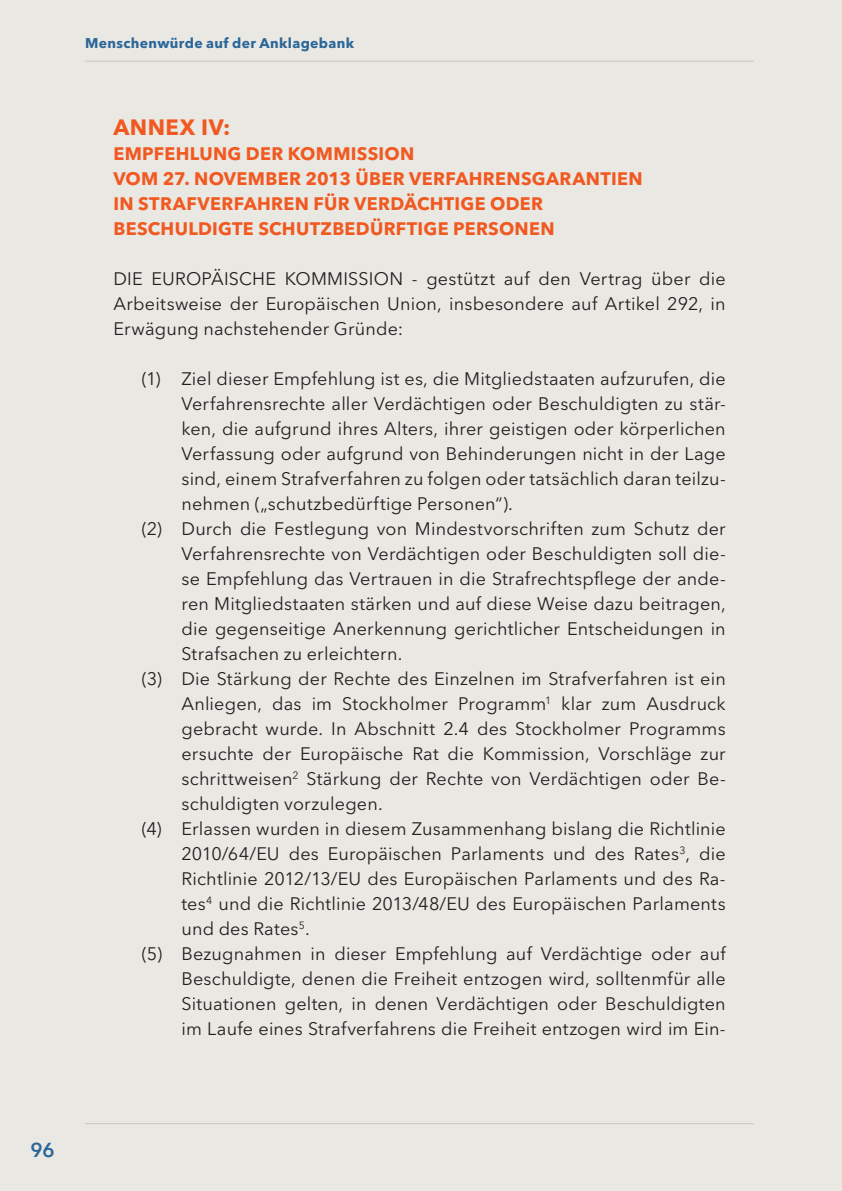
<style>
.page{position:relative;width:842px;height:1191px;background:#e9e8e3}
.page>*{position:absolute;margin:0;border:0;box-sizing:border-box;transform-origin:0 0}
.t1{font:700 22px "Avenir Next LT Pro";letter-spacing:.025em;color:#f15921}
.t2{font:600 20px "Avenir Next LT Pro";color:#2b6699}
.t3{font:18px/25px "Avenir Next LT Pro";letter-spacing:.01em;color:#231f20;text-align:justify}
.t4{font:700 18px/25px "Avenir Next LT Pro";letter-spacing:.015em;color:#f15921}
.t5{font:700 14px "Avenir Next LT Pro";letter-spacing:.025em;color:#2b6699}
</style>
<div class="page">
<hr style="left:85px;top:61px;width:669px;height:1px;background:#d0c4b9">
<hr style="left:85px;top:1123px;width:669px;height:1px;background:#d0c4b9">
<p class="t5" style="left:85px;top:35px;width:270px">Menschenwürde auf der Anklagebank</p>
<p class="t1" style="left:113px;top:114px;width:119px">ANNEX IV:</p>
<p class="t4" style="left:113px;top:141px;width:531px">EMPFEHLUNG DER KOMMISSION<br>VOM 27. NOVEMBER 2013 ÜBER VERFAHRENSGARANTIEN IN STRAFVERFAHREN FÜR VERDÄCHTIGE ODER BESCHULDIGTE SCHUTZBEDÜRFTIGE PERSONEN</p>
<p class="t3" style="left:113px;top:266px;width:614px">DIE EUROPÄISCHE KOMMISSION - gestützt auf den Vertrag über die Arbeitsweise der Europäischen Union, insbesondere auf Artikel 292, in Erwägung nachstehender Gründe:</p>
<p class="t3" style="left:142px;top:366px;width:585px">(1) Ziel dieser Empfehlung ist es, die Mitgliedstaaten aufzurufen, die</p>
<p class="t3" style="left:181px;top:391px;width:546px">Verfahrensrechte aller Verdächtigen oder Beschuldigten zu stär-</p>
<p class="t3" style="left:181px;top:416px;width:546px">ken, die aufgrund ihres Alters, ihrer geistigen oder körperlichen</p>
<p class="t3" style="left:181px;top:441px;width:546px">Verfassung oder aufgrund von Behinderungen nicht in der Lage</p>
<p class="t3" style="left:181px;top:466px;width:546px">sind, einem Strafverfahren zu folgen oder tatsächlich daran teilzu-</p>
<p class="t3" style="left:181px;top:491px;width:333px">nehmen („schutzbedürftige Personen“).</p>
<p class="t3" style="left:142px;top:516px;width:585px">(2) Durch die Festlegung von Mindestvorschriften zum Schutz der</p>
<p class="t3" style="left:181px;top:541px;width:546px">Verfahrensrechte von Verdächtigen oder Beschuldigten soll die-</p>
<p class="t3" style="left:181px;top:566px;width:546px">se Empfehlung das Vertrauen in die Strafrechtspflege der ande-</p>
<p class="t3" style="left:181px;top:591px;width:546px">ren Mitgliedstaaten stärken und auf diese Weise dazu beitragen,</p>
<p class="t3" style="left:181px;top:616px;width:546px">die gegenseitige Anerkennung gerichtlicher Entscheidungen in</p>
<p class="t3" style="left:181px;top:641px;width:222px">Strafsachen zu erleichtern.</p>
<p class="t3" style="left:142px;top:666px;width:585px">(3) Die Stärkung der Rechte des Einzelnen im Strafverfahren ist ein</p>
<p class="t3" style="left:181px;top:691px;width:546px">Anliegen, das im Stockholmer Programm<sup>1</sup> klar zum Ausdruck</p>
<p class="t3" style="left:181px;top:716px;width:546px">gebracht wurde. In Abschnitt 2.4 des Stockholmer Programms</p>
<p class="t3" style="left:181px;top:741px;width:546px">ersuchte der Europäische Rat die Kommission, Vorschläge zur</p>
<p class="t3" style="left:181px;top:766px;width:546px">schrittweisen<sup>2</sup> Stärkung der Rechte von Verdächtigen oder Be-</p>
<p class="t3" style="left:181px;top:791px;width:203px">schuldigten vorzulegen.</p>
<p class="t3" style="left:142px;top:816px;width:585px">(4) Erlassen wurden in diesem Zusammenhang bislang die Richtlinie</p>
<p class="t3" style="left:181px;top:841px;width:546px">2010/64/EU des Europäischen Parlaments und des Rates<sup>3</sup>, die</p>
<p class="t3" style="left:181px;top:866px;width:546px">Richtlinie 2012/13/EU des Europäischen Parlaments und des Ra-</p>
<p class="t3" style="left:181px;top:891px;width:546px">tes<sup>4</sup> und die Richtlinie 2013/48/EU des Europäischen Parlaments</p>
<p class="t3" style="left:181px;top:916px;width:130px">und des Rates<sup>5</sup>.</p>
<p class="t3" style="left:142px;top:941px;width:585px">(5) Bezugnahmen in dieser Empfehlung auf Verdächtige oder auf</p>
<p class="t3" style="left:181px;top:966px;width:546px">Beschuldigte, denen die Freiheit entzogen wird, solltenmfür alle</p>
<p class="t3" style="left:181px;top:991px;width:546px">Situationen gelten, in denen Verdächtigen oder Beschuldigten</p>
<p class="t3" style="left:181px;top:1016px;width:546px">im Laufe eines Strafverfahrens die Freiheit entzogen wird im Ein-</p>
<p class="t2" style="left:30px;top:1137px;width:26px">96</p>
</div>
